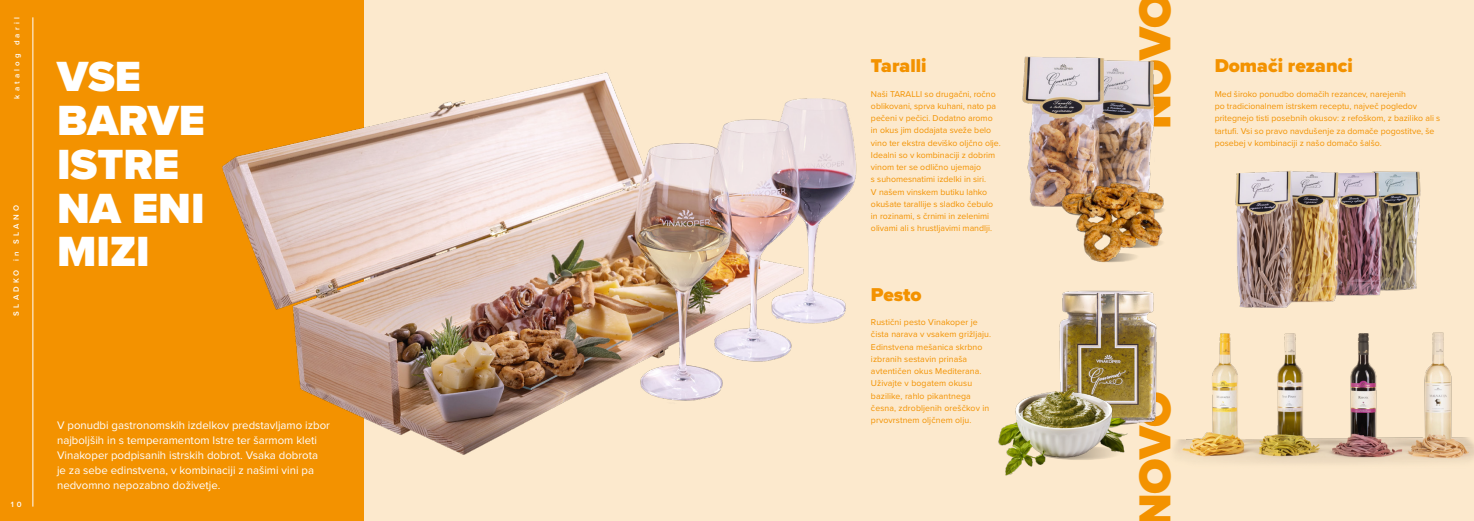
<style>
.page{position:relative;width:1474px;height:521px;background:#fff}
.page>*{position:absolute;margin:0;border:0;box-sizing:border-box;transform-origin:0 0}
.t1{font:900 46.38px "Proxima Nova";letter-spacing:-.01em;color:#f39200}
.t2{font:900 43.75px/43.8px "Proxima Nova";color:#fff}
.t3{font:900 19.25px "Proxima Nova";color:#f39200}
.t4{font:11.38px/14.9px "Proxima Nova";color:#fff}
.t5{font:8.75px/12.2px "Proxima Nova";color:#f39200}
.t6{font:600 7.88px "Proxima Nova";letter-spacing:.4em;color:#fff}
</style>
<div class="page">
<div style="left:325px;top:0;width:1148px;height:521px;background:#fce9cd"></div>
<div style="left:0;top:0;width:363px;height:521px;background:#f39200"></div>
<hr style="left:33px;top:17px;width:1px;height:489px;background:#fff">
<img style="left:222px;top:0;width:635px;height:475px">
<img style="left:1022px;top:56px;width:132px;height:151px">
<img style="left:1235px;top:171px;width:186px;height:93px">
<img style="left:1175px;top:264px;width:298px;height:199px">
<img style="left:1059px;top:268px;width:118px;height:173px">
<img style="left:998px;top:355px;width:132px;height:121px">
<img style="left:1053px;top:178px;width:126px;height:90px">
<p class="t6" style="left:11px;top:99px;width:83px;rotate:-90deg">katalog daril</p>
<p class="t6" style="left:10px;top:315px;width:112px;rotate:-90deg">SLADKO in SLANO</p>
<h2 class="t2" style="left:57px;top:55px;width:149px">VSE<br>BARVE<br>ISTRE<br>NA ENI<br>MIZI</h2>
<p class="t6" style="left:11px;top:498px;width:12px">1 0</p>
<p class="t4" style="left:57px;top:417px;width:274px">V ponudbi gastronomskih izdelkov predstavljamo izbor najboljših in s temperamentom Istre ter šarmom kleti Vinakoper podpisanih istrskih dobrot. Vsaka dobrota<br>je za sebe edinstvena, v kombinaciji z našimi vini pa nedvomno nepozabno doživetje.</p>
<h3 class="t3" style="left:871px;top:51px;width:57px">Taralli</h3>
<p class="t5" style="left:871px;top:87px;width:131px">Naši TARALLI so drugačni, ročno oblikovani, sprva kuhani, nato pa pečeni v pečici. Dodatno aromo in okus jim dodajata sveže belo vino ter ekstra deviško oljčno olje.<br>Idealni so v kombinaciji z dobrim vinom ter se odlično ujemajo<br>s suhomesnatimi izdelki in siri.<br>V našem vinskem butiku lahko okušate tarallije s sladko čebulo in rozinami, s črnimi in zelenimi olivami ali s hrustljavimi mandlji.</p>
<h3 class="t3" style="left:871px;top:280px;width:52px">Pesto</h3>
<p class="t5" style="left:871px;top:316px;width:122px">Rustični pesto Vinakoper je čista narava v vsakem grižljaju.<br>Edinstvena mešanica skrbno izbranih sestavin prinaša avtentičen okus Mediterana.<br>Uživajte v bogatem okusu bazilike, rahlo pikantnega česna, zdrobljenih oreščkov in prvovrstnem oljčnem olju.</p>
<h1 class="t1" style="left:1120px;top:129px;width:138px;rotate:-90deg">NOVO</h1>
<h3 class="t3" style="left:1214px;top:51px;width:140px">Domači rezanci</h3>
<p class="t5" style="left:1214px;top:87px;width:227px">Med široko ponudbo domačih rezancev, narejenih<br>po tradicionalnem istrskem receptu, največ pogledov pritegnejo tisti posebnih okusov: z refoškom, z baziliko ali s tartufi. Vsi so pravo navdušenje za domače pogostitve, še posebej v kombinaciji z našo domačo šalšo.</p>
<h1 class="t1" style="left:1120px;top:528px;width:138px;rotate:-90deg">NOVO</h1>
</div>
